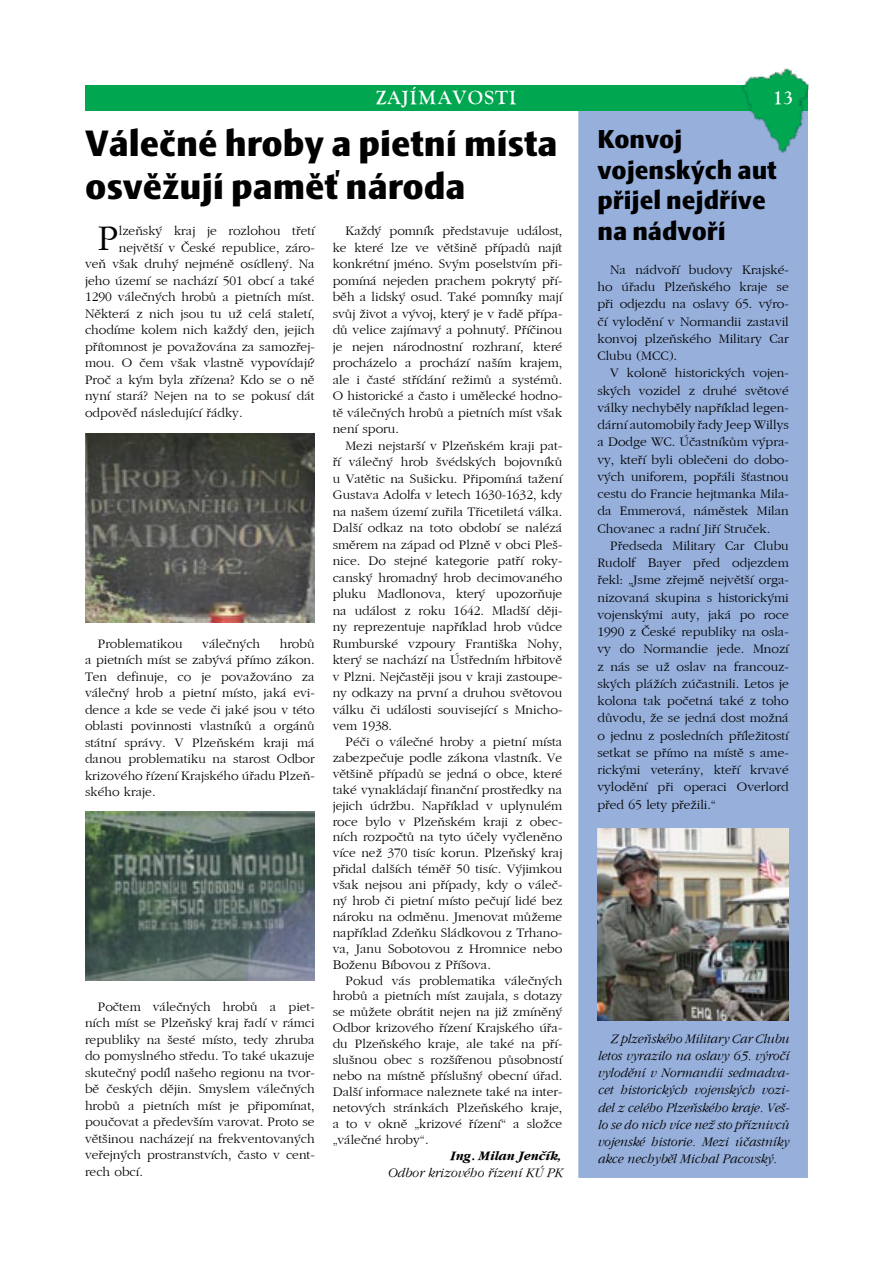
<style>
.page{position:relative;width:893px;height:1263px;background:#fff}
.page>*{position:absolute;margin:0;border:0;box-sizing:border-box;transform-origin:0 0}
.t1{font:37.65px "Gatineau";color:#000}
.t2{font:36px/43.5px "Skoda Sans Black CE";color:#000}
.t3{font:25.5px/30.6px "Skoda Sans Black CE";color:#000}
.t4{font:700 22.5px "Golden Old Style";color:#fff}
.t5{font:13.5px/16.5px "Gatineau";color:#000;text-align:justify}
.t6{font:italic 13.5px/17.2px "Gatineau";color:#000;text-align:justify}
.t7{font:italic 700 13.5px "Gatineau";color:#000}
</style>
<div class="page">
<div style="left:578px;top:111px;width:230px;height:1067px;background:#96afdb"></div>
<div style="left:85px;top:85px;width:723px;height:26px;background:#00a650"></div>
<img style="left:741px;top:69px;width:68px;height:84px">
<img style="left:774px;top:111px;width:34px;height:42px">
<img style="left:741px;top:85px;width:67px;height:26px">
<img style="left:85px;top:434px;width:230px;height:189px">
<img style="left:85px;top:812px;width:229px;height:168px">
<img style="left:597px;top:828px;width:192px;height:192px">
<h3 class="t4" style="left:376px;top:85px;width:143px">ZAJÍMAVOSTI</h3>
<h3 class="t4" style="left:773px;top:85px;width:23px">13</h3>
<h2 class="t2" style="left:85px;top:122px;width:474px">Válečné hroby a pietní místa osvěžují paměť národa</h2>
<h1 class="t1" style="left:98px;top:217px;width:23px">P</h1>
<p class="t5" style="left:119px;top:223px;width:197px">lzeňský kraj je rozlohou třetí</p>
<h3 class="t3" style="left:597px;top:124px;width:181px">Konvoj vojenských aut přijel nejdříve na nádvoří</h3>
<p class="t5" style="left:597px;top:261px;width:193px;line-height:17.2px;text-indent:13px">Na nádvoří budovy Krajské&shy;ho úřadu Plzeňského kraje se při odjezdu na oslavy 65. výro&shy;čí vylodění v Normandii zastavil konvoj plzeňského Military Car Clubu (MCC).</p>
<p class="t5" style="left:597px;top:364px;width:193px;line-height:17.2px;text-indent:13px">V koloně historických vojen&shy;ských vozidel z druhé světové války nechyběly například legen&shy;dární automobily řady Jeep Willys a Dodge WC. Účastníkům výpra&shy;vy, kteří byli oblečeni do dobo&shy;vých uniforem, popřáli šťastnou cestu do Francie hejtmanka Mila&shy;da Emmerová, náměstek Milan Chovanec a radní Jiří Struček.</p>
<p class="t5" style="left:597px;top:537px;width:193px;line-height:17.2px;text-indent:13px">Předseda Military Car Clubu Rudolf Bayer před odjezdem řekl: „Jsme zřejmě největší orga&shy;nizovaná skupina s historickými vojenskými auty, jaká po roce 1990 z České republiky na osla&shy;vy do Normandie jede. Mnozí z nás se už oslav na francouz&shy;ských plážích zúčastnili. Letos je kolona tak početná také z toho důvodu, že se jedná dost možná o jednu z posledních příležitostí setkat se přímo na místě s ame&shy;rickými veterány, kteří krvavé vylodění při operaci Overlord před 65 lety přežili.“</p>
<p class="t5" style="left:333px;top:223px;width:231px;text-indent:13px">Každý pomník představuje událost, ke které lze ve většině případů najít konkrétní jméno. Svým poselstvím při&shy;pomíná nejeden prachem pokrytý pří&shy;běh a lidský osud. Také pomníky mají svůj život a vývoj, který je v řadě přípa&shy;dů velice zajímavý a pohnutý. Příčinou je nejen národnostní rozhraní, které procházelo a prochází naším krajem, ale i časté střídání režimů a systémů.<br>O historické a často i umělecké hodno&shy;tě válečných hrobů a pietních míst však není sporu.</p>
<p class="t5" style="left:333px;top:437px;width:231px;text-indent:13px">Mezi nejstarší v Plzeňském kraji pat&shy;ří válečný hrob švédských bojovníků u Vatětic na Sušicku. Připomíná tažení Gustava Adolfa v letech 1630-1632, kdy na našem území zuřila Třicetiletá válka.<br>Další odkaz na toto období se nalézá směrem na západ od Plzně v obci Pleš&shy;nice. Do stejné kategorie patří roky&shy;canský hromadný hrob decimovaného pluku Madlonova, který upozorňuje na událost z roku 1642. Mladší ději&shy;ny reprezentuje například hrob vůdce Rumburské vzpoury Františka Nohy, který se nachází na Ústředním hřbitově v Plzni. Nejčastěji jsou v kraji zastoupe&shy;ny odkazy na první a druhou světovou válku či události související s Mnicho&shy;vem 1938.</p>
<p class="t5" style="left:333px;top:734px;width:231px;line-height:15.9px;text-indent:13px">Péči o válečné hroby a pietní místa zabezpečuje podle zákona vlastník. Ve většině případů se jedná o obce, které také vynakládají finanční prostředky na jejich údržbu. Například v uplynulém roce bylo v Plzeňském kraji z obec&shy;ních rozpočtů na tyto účely vyčleněno více než 370 tisíc korun. Plzeňský kraj přidal dalších téměř 50 tisíc. Výjimkou však nejsou ani případy, kdy o váleč&shy;ný hrob či pietní místo pečují lidé bez nároku na odměnu. Jmenovat můžeme například Zdeňku Sládkovou z Trhano&shy;va, Janu Sobotovou z Hromnice nebo Boženu Bíbovou z Příšova.</p>
<p class="t5" style="left:333px;top:972px;width:231px;line-height:15.9px;text-indent:13px">Pokud vás problematika válečných hrobů a pietních míst zaujala, s dotazy se můžete obrátit nejen na již zmíněný Odbor krizového řízení Krajského úřa&shy;du Plzeňského kraje, ale také na pří&shy;slušnou obec s rozšířenou působností nebo na místně příslušný obecní úřad.<br>Další informace naleznete také na inter&shy;netových stránkách Plzeňského kraje, a to v okně „krizové řízení“ a složce „válečné hroby“.</p>
<p class="t7" style="left:451px;top:1149px;width:113px">Ing. Milan Jenčík,</p>
<p class="t6" style="left:387px;top:1163px;width:177px">Odbor krizového řízení KÚ PK</p>
<p class="t5" style="left:119px;top:239px;width:197px">největší v České republice, záro-</p>
<p class="t5" style="left:85px;top:256px;width:231px">veň však druhý nejméně osídlený. Na</p>
<p class="t5" style="left:85px;top:272px;width:231px">jeho území se nachází 501 obcí a také</p>
<p class="t5" style="left:85px;top:289px;width:231px">1290 válečných hrobů a pietních míst.</p>
<p class="t5" style="left:85px;top:305px;width:231px">Některá z nich jsou tu už celá staletí,</p>
<p class="t5" style="left:85px;top:322px;width:231px">chodíme kolem nich každý den, jejich</p>
<p class="t5" style="left:85px;top:338px;width:231px">přítomnost je považována za samozřej-</p>
<p class="t5" style="left:85px;top:355px;width:231px">mou. O čem však vlastně vypovídají?</p>
<p class="t5" style="left:85px;top:371px;width:231px">Proč a kým byla zřízena? Kdo se o ně</p>
<p class="t5" style="left:85px;top:388px;width:231px">nyní stará? Nejen na to se pokusí dát</p>
<p class="t5" style="left:85px;top:404px;width:159px">odpověď následující řádky.</p>
<p class="t5" style="left:85px;top:635px;width:231px;text-indent:195px">hrobů a pietních míst se zabývá přímo zákon.<br>Ten definuje, co je považováno za válečný hrob a pietní místo, jaká evi&shy;dence a kde se vede či jaké jsou v této oblasti povinnosti vlastníků a orgánů státní správy. V Plzeňském kraji má danou problematiku na starost Odbor krizového řízení Krajského úřadu Plzeň&shy;ského kraje.</p>
<p class="t5" style="left:98px;top:635px;width:86px">Problematikou</p>
<p class="t5" style="left:202px;top:635px;width:59px">válečných</p>
<p class="t5" style="left:85px;top:998px;width:231px;text-indent:13px">Počtem válečných hrobů a piet&shy;ních míst se Plzeňský kraj řadí v rámci republiky na šesté místo, tedy zhruba do pomyslného středu. To také ukazuje skutečný podíl našeho regionu na tvor&shy;bě českých dějin. Smyslem válečných hrobů a pietních míst je připomínat, poučovat a především varovat. Proto se většinou nacházejí na frekventovaných veřejných prostranstvích, často v cent&shy;rech obcí.</p>
<p class="t6" style="left:597px;top:1030px;width:194px;text-indent:13px">Z plzeňského Military Car Clubu letos vyrazilo na oslavy 65. výročí vylodění v Normandii sedmadva&shy;cet historických vojenských vozi&shy;del z celého Plzeňského kraje. Veš&shy;lo se do nich více než sto příznivců vojenské historie. Mezi účastníky akce nechyběl Michal Pacovský.</p>
</div>
